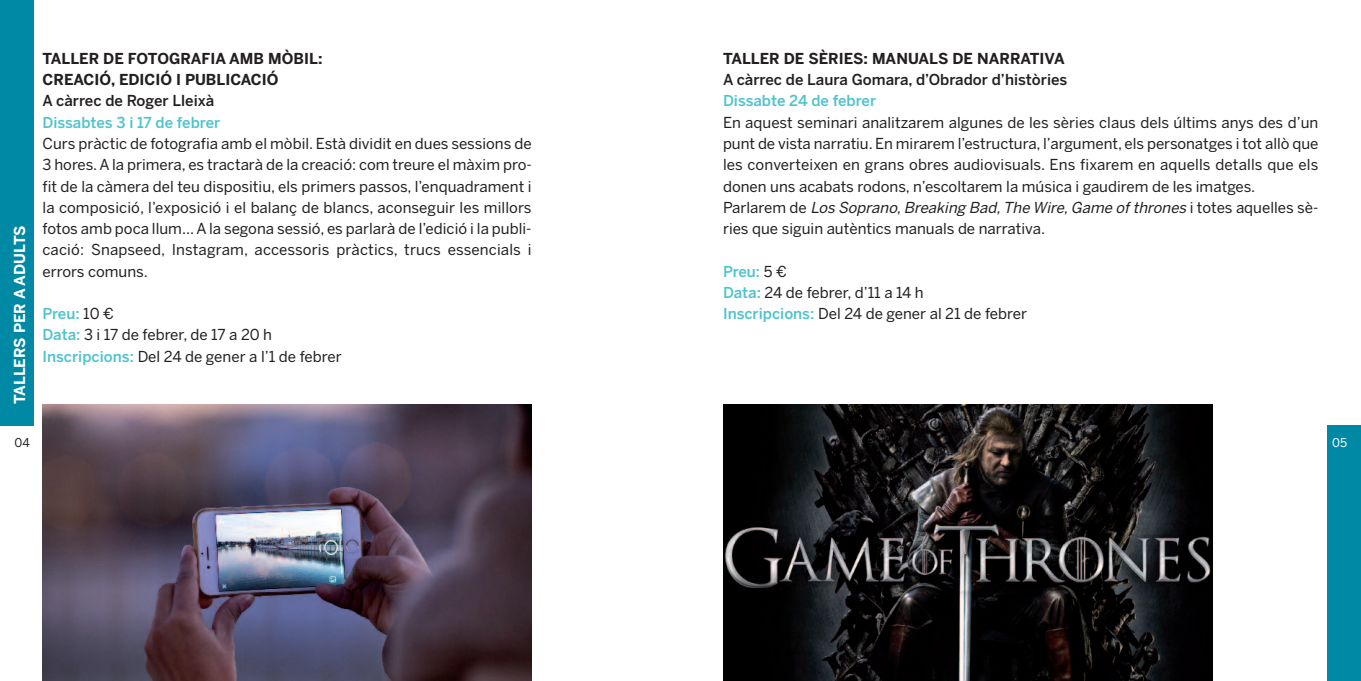
<style>
.page{position:relative;width:1361px;height:681px;background:#fff}
.page>*{position:absolute;margin:0;border:0;box-sizing:border-box;transform-origin:0 0}
.t1{font:15px/21.3px "Benton Sans";color:#231f20}
.t2{font:700 15px/21.3px "Benton Sans";color:#231f20}
.t3{font:500 15px "Benton Sans";color:#231f20}
.t4{font:500 15px "Benton Sans";color:#4ec3cf}
.t5{font:700 15px "Benton Sans";color:#fff}
.t6{font:12px "Benton Sans";color:#231f20}
.t7{font:12px "Benton Sans";color:#fff}
.s1{font-weight:500;color:#4ec3cf}
.s2{font-style:italic}
</style>
<div class="page">
<div style="left:0;top:0;width:34px;height:425px;background:#0089a5"></div>
<div style="left:1327px;top:425px;width:34px;height:255px;background:#0089a5"></div>
<img style="left:43px;top:404px;width:488px;height:276px">
<img style="left:723px;top:404px;width:489px;height:276px">
<p class="t2" style="left:43px;top:48px;width:281px">TALLER DE FOTOGRAFIA AMB MÒBIL:<br>CREACIÓ, EDICIÓ I PUBLICACIÓ</p>
<p class="t3" style="left:43px;top:92px;width:173px">A càrrec de Roger Lleixà</p>
<p class="t4" style="left:43px;top:114px;width:179px">Dissabtes 3 i 17 de febrer</p>
<p class="t1" style="left:43px;top:133px;width:491px;text-align:justify">Curs pràctic de fotografia amb el mòbil. Està dividit en dues sessions de 3 hores.A la primera, es tractarà de la creació: com treure el màxim pro&shy;fit de la càmera del teu dispositiu, els primers passos, l’enquadrament i la composició, l’exposició i el balanç de blancs, aconseguir les millors fotos amb poca llum...A la segona sessió, es parlarà de l’edició i la publi&shy;cació: Snapseed, Instagram, accessoris pràctics, trucs essencials i errors comuns.</p>
<p class="t1" style="left:43px;top:303px;width:301px"><span class="s1">Preu:</span> 10 €<br><span class="s1">Data:</span> 3 i 17 de febrer, de 17 a 20 h<br><span class="s1">Inscripcions:</span> Del 24 de gener a l’1 de febrer</p>
<p class="t2" style="left:723px;top:48px;width:343px">TALLER DE SÈRIES: MANUALS DE NARRATIVA</p>
<p class="t3" style="left:723px;top:71px;width:346px">A càrrec de Laura Gomara, d’Obrador d’històries</p>
<p class="t4" style="left:723px;top:92px;width:155px">Dissabte 24 de febrer</p>
<p class="t1" style="left:723px;top:112px;width:597px">En aquest seminari analitzarem algunes de les sèries claus dels últims anys des d’un punt de vista narratiu. En mirarem l’estructura, l’argument, els personatges i tot allò que les converteixen en grans obres audiovisuals. Ens fixarem en aquells detalls que els donen uns acabats rodons, n’escoltarem la música i gaudirem de les imatges.<br>Parlarem de <span class="s2">Los Soprano, Breaking Bad,The Wire, Game of thrones</span> i totes aquelles sè&shy;ries que siguin autèntics manuals de narrativa.</p>
<p class="t1" style="left:723px;top:261px;width:305px"><span class="s1">Preu:</span> 5 €<br><span class="s1">Data:</span> 24 de febrer, d’11 a 14 h<br><span class="s1">Inscripcions:</span> Del 24 de gener al 21 de febrer</p>
<p class="t5" style="left:11px;top:404px;width:180px;rotate:-90deg">TALLERS PER A ADULTS</p>
<p class="t6" style="left:15px;top:435px;width:17px">04</p>
<p class="t7" style="left:1332px;top:435px;width:16px">05</p>
</div>
